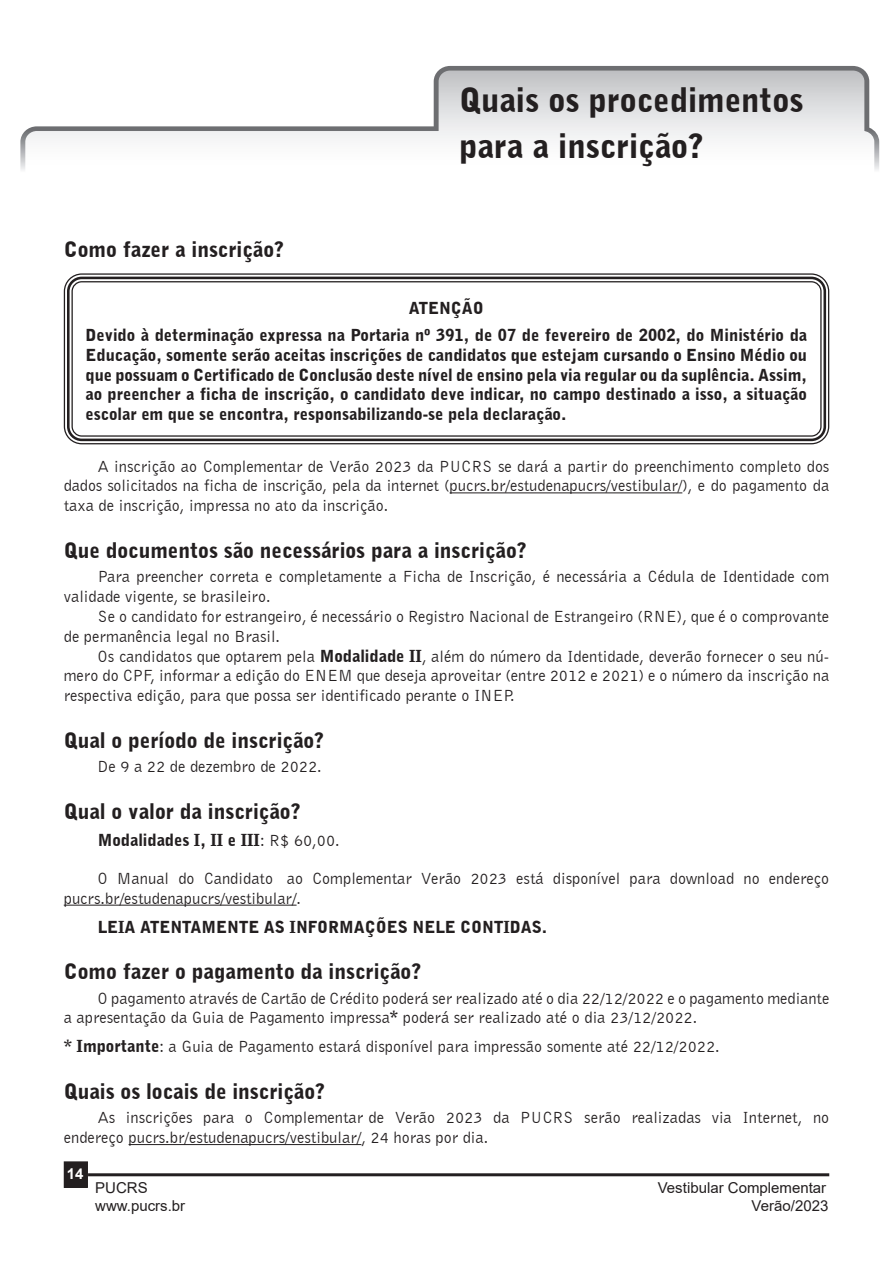
<style>
.page{position:relative;width:893px;height:1263px;background:#fff}
.page>*{position:absolute;margin:0;border:0;box-sizing:border-box;transform-origin:0 0}
.t1{font:900 33px "Bell Gothic BT";color:#231f20}
.t2{font:900 21px "Bell Gothic BT";color:#231f20}
.t3{font:16.5px/19.8px "Bell Gothic BT";color:#231f20}
.t4{font:900 16.5px/19.8px "Bell Gothic BT";color:#231f20;text-align:justify}
.t5{font:15px "Arial";color:#231f20}
.t6{font:700 15px "Arial";color:#fff}
.s1{color:#fff}
.s2{font-weight:900}
.s3{font-weight:400}
</style>
<div class="page">
<div style="left:64px;top:1162px;width:23px;height:25px;background:#231f20"></div>
<div style="left:64px;top:1161px;width:24px;height:27px;border:2px solid #231f20"></div>
<hr style="left:88px;top:1173px;width:741px;height:3px;background:#231f20">
<svg style="left:20px;top:66px;width:859px;height:104px"></svg>
<hr style="left:450px;top:492px;width:232px;height:1px;background:#231f20">
<hr style="left:64px;top:905px;width:233px;height:1px;background:#231f20">
<hr style="left:129px;top:1144px;width:232px;height:1px;background:#231f20">
<div style="left:64px;top:273px;width:765px;height:171px;border:1px solid #231f20;border-radius:17px"></div>
<div style="left:67px;top:277px;width:759px;height:164px;border:3px solid #231f20;border-radius:14px"></div>
<div style="left:71px;top:281px;width:751px;height:156px;border:1px solid #231f20;border-radius:10px"></div>
<p class="t2" style="left:64px;top:237px;width:221px">Como fazer a inscrição?</p>
<p class="t1" style="left:459px;top:80px;width:346px">Quais os procedimentos</p>
<p class="t1" style="left:459px;top:126px;width:245px">para a inscrição?</p>
<p class="t4" style="left:409px;top:298px;width:77px">ATENÇÃO</p>
<p class="t4" style="left:86px;top:325px;width:723px">Devido à determinação expressa na Portaria nº 391, de 07 de fevereiro de 2002, do Ministério da Educação, somente serão aceitas inscrições de candidatos que estejam cursando o Ensino Médio ou que possuam o Certificado de Conclusão deste nível de ensino pela via regular ou da suplência. Assim, ao preencher a ficha de inscrição, o candidato deve indicar, no campo destinado a isso, a situação escolar em que se encontra, responsabilizando-se pela declaração.</p>
<p class="t3" style="left:64px;top:456px;width:767px;text-align:justify;text-indent:34px">A inscrição ao Complementar de Verão 2023 da PUCRS se dará a partir do preenchimento completo dos dados solicitados na ficha de inscrição, pela da internet (pucrs.br/estudenapucrs/vestibular/), e do pagamento da taxa de inscrição, impressa no ato da inscrição.</p>
<p class="t2" style="left:64px;top:537px;width:464px">Que documentos são necessários para a inscrição?</p>
<p class="t3" style="left:64px;top:566px;width:767px;text-indent:34px">Para preencher correta e completamente a Ficha de Inscrição, é necessária a Cédula de Identidade com validade vigente<span class="s1">, s</span>e brasileiro.</p>
<p class="t3" style="left:64px;top:606px;width:767px;text-indent:34px">Se o candidato for estrangeiro, é necessário o Registro Nacional de Estrangeiro (RNE), que é o comprovante de permanência legal no Brasil.</p>
<p class="t3" style="left:64px;top:646px;width:767px;text-align:justify;text-indent:34px">Os candidatos que optarem pela <span class="s2">Modalidade II</span>, além do número da Identidade, deverão fornecer o seu nú&shy;mero do CPF, informar a edição do ENEM que deseja aproveitar (entre 2012 e 2021) e o número da inscrição na respectiva edição, para que possa ser identificado perante o INEP.</p>
<p class="t2" style="left:64px;top:727px;width:261px">Qual o período de inscrição?</p>
<p class="t3" style="left:98px;top:756px;width:226px">De 9 a 22 de dezembro de 2022.</p>
<p class="t2" style="left:64px;top:798px;width:238px">Qual o valor da inscrição?</p>
<p class="t4" style="left:98px;top:830px;width:244px">Modalidades I, II e III<span class="s3">: R$ 60,00.</span></p>
<p class="t3" style="left:64px;top:868px;width:767px;text-indent:34px">O Manual do Candidato ao Complementar Verão 2023 está disponível para download no endereço pucrs.br/estudenapucrs/vestibular/.</p>
<p class="t4" style="left:98px;top:916px;width:451px">LEIA ATENTAMENTE AS INFORMAÇÕES NELE CONTIDAS.</p>
<p class="t2" style="left:64px;top:959px;width:359px">Como fazer o pagamento da inscrição?</p>
<p class="t3" style="left:64px;top:988px;width:767px;text-indent:34px">O pagamento através de Cartão de Crédito poderá ser realizado até o dia 22/12/2022 e o pagamento mediante a apresentação da Guia de Pagamento impressa<span class="s2">*</span> poderá ser realizado até o dia 23/12/2022.</p>
<p class="t3" style="left:64px;top:1036px;width:658px"><span class="s2">* Importante</span>: a Guia de Pagamento estará disponível para impressão somente até 22/12/2022.</p>
<p class="t2" style="left:64px;top:1078px;width:262px">Quais os locais de inscrição?</p>
<p class="t3" style="left:64px;top:1107px;width:767px;text-indent:34px">As inscrições para o Complementar de Verão 2023 da PUCRS serão realizadas via Internet, no endereço pucrs.br/estudenapucrs/vestibular/, 24 horas por dia.</p>
<p class="t6" style="left:67px;top:1164px;width:18px">14</p>
<p class="t5" style="left:95px;top:1177px;width:54px">PUCRS</p>
<p class="t5" style="left:658px;top:1177px;width:170px">Vestibular Complementar</p>
<p class="t5" style="left:95px;top:1195px;width:92px">www.pucrs.br</p>
<p class="t5" style="left:752px;top:1195px;width:78px">Verão/2023</p>
</div>
